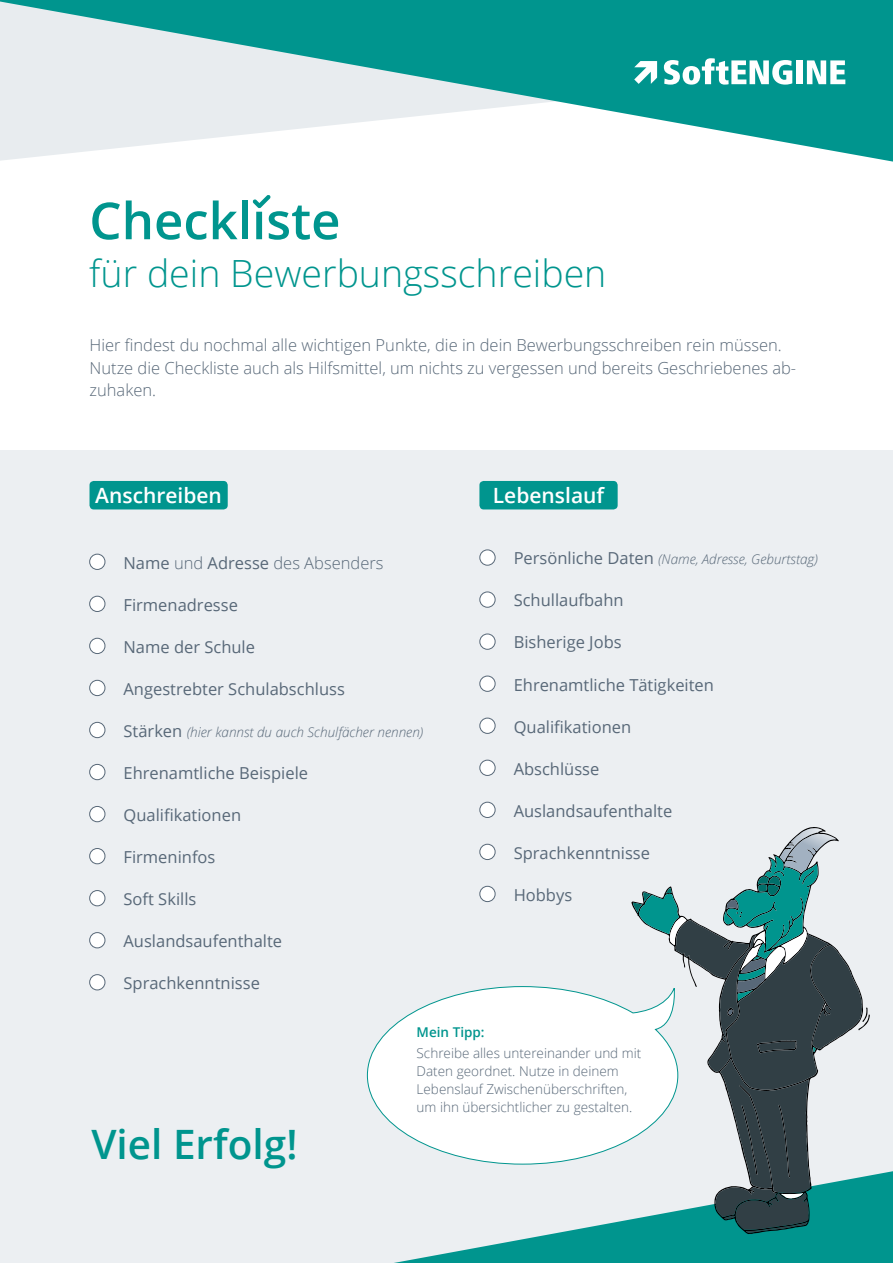
<style>
.page{position:relative;width:893px;height:1263px;background:#fff}
.page>*{position:absolute;margin:0;border:0;box-sizing:border-box;transform-origin:0 0}
.t1{font:600 51px "Open Sans";color:#00958e}
.t2{font:600 40.5px "Open Sans";color:#00958e}
.t3{font:300 37.5px "Open Sans";color:#00958e}
.t4{font:600 21px "Open Sans";color:#fff}
.t5{font:16.5px "Open Sans";color:#586878}
.t6{font:300 16.5px/22.5px "Open Sans";color:#586878}
.t7{font:300 13.5px/18px "Open Sans";color:#586878}
.t8{font:italic 300 13.5px "Open Sans";color:#586878}
.t9{font:600 13.5px "Open Sans";color:#00958e}
.s1{font-weight:400}
.s2{font-weight:400;font-style:normal;font-size:16.5px}
</style>
<div class="page">
<svg style="left:0;top:0;width:893px;height:162px"></svg>
<svg style="left:634px;top:61px;width:23px;height:23px"></svg>
<svg style="left:664px;top:58px;width:128px;height:27px"></svg>
<div style="left:796px;top:60px;width:7px;height:24px;background:#fff"></div>
<svg style="left:807px;top:60px;width:38px;height:24px"></svg>
<svg style="left:253px;top:195px;width:18px;height:13px"></svg>
<div style="left:0;top:450px;width:893px;height:813px;background:#eceff2"></div>
<div style="left:90px;top:481px;width:138px;height:28px;background:#00958e;border-radius:4px"></div>
<div style="left:90px;top:554px;width:15px;height:15px;background:#fff;border-radius:50%"></div>
<div style="left:89px;top:554px;width:16px;height:16px;border:1px solid #586878;border-radius:50%"></div>
<div style="left:90px;top:596px;width:15px;height:15px;background:#fff;border-radius:50%"></div>
<div style="left:89px;top:596px;width:16px;height:16px;border:1px solid #586878;border-radius:50%"></div>
<div style="left:90px;top:638px;width:15px;height:15px;background:#fff;border-radius:50%"></div>
<div style="left:89px;top:638px;width:16px;height:16px;border:1px solid #586878;border-radius:50%"></div>
<div style="left:90px;top:680px;width:15px;height:16px;background:#fff;border-radius:50%"></div>
<div style="left:89px;top:680px;width:16px;height:16px;border:1px solid #586878;border-radius:50%"></div>
<div style="left:90px;top:722px;width:15px;height:16px;background:#fff;border-radius:50%"></div>
<div style="left:89px;top:722px;width:16px;height:16px;border:1px solid #586878;border-radius:50%"></div>
<div style="left:90px;top:764px;width:15px;height:16px;background:#fff;border-radius:50%"></div>
<div style="left:89px;top:764px;width:16px;height:16px;border:1px solid #586878;border-radius:50%"></div>
<div style="left:90px;top:806px;width:15px;height:16px;background:#fff;border-radius:50%"></div>
<div style="left:89px;top:806px;width:16px;height:16px;border:1px solid #586878;border-radius:50%"></div>
<div style="left:90px;top:848px;width:15px;height:16px;background:#fff;border-radius:50%"></div>
<div style="left:89px;top:848px;width:16px;height:16px;border:1px solid #586878;border-radius:50%"></div>
<div style="left:90px;top:890px;width:15px;height:16px;background:#fff;border-radius:50%"></div>
<div style="left:89px;top:890px;width:16px;height:16px;border:1px solid #586878;border-radius:50%"></div>
<div style="left:90px;top:932px;width:15px;height:16px;background:#fff;border-radius:50%"></div>
<div style="left:89px;top:932px;width:16px;height:16px;border:1px solid #586878;border-radius:50%"></div>
<div style="left:90px;top:975px;width:15px;height:15px;background:#fff;border-radius:50%"></div>
<div style="left:89px;top:974px;width:16px;height:16px;border:1px solid #586878;border-radius:50%"></div>
<div style="left:480px;top:550px;width:15px;height:15px;background:#fff;border-radius:50%"></div>
<div style="left:479px;top:549px;width:16px;height:17px;border:1px solid #586878;border-radius:50%"></div>
<div style="left:480px;top:592px;width:15px;height:15px;background:#fff;border-radius:50%"></div>
<div style="left:479px;top:591px;width:16px;height:17px;border:1px solid #586878;border-radius:50%"></div>
<div style="left:480px;top:634px;width:15px;height:15px;background:#fff;border-radius:50%"></div>
<div style="left:479px;top:634px;width:16px;height:16px;border:1px solid #586878;border-radius:50%"></div>
<div style="left:480px;top:676px;width:15px;height:15px;background:#fff;border-radius:50%"></div>
<div style="left:479px;top:676px;width:16px;height:16px;border:1px solid #586878;border-radius:50%"></div>
<div style="left:480px;top:718px;width:15px;height:15px;background:#fff;border-radius:50%"></div>
<div style="left:479px;top:718px;width:16px;height:16px;border:1px solid #586878;border-radius:50%"></div>
<div style="left:480px;top:760px;width:15px;height:15px;background:#fff;border-radius:50%"></div>
<div style="left:479px;top:760px;width:16px;height:16px;border:1px solid #586878;border-radius:50%"></div>
<div style="left:480px;top:802px;width:15px;height:15px;background:#fff;border-radius:50%"></div>
<div style="left:479px;top:802px;width:16px;height:16px;border:1px solid #586878;border-radius:50%"></div>
<div style="left:480px;top:844px;width:15px;height:15px;background:#fff;border-radius:50%"></div>
<div style="left:479px;top:844px;width:16px;height:16px;border:1px solid #586878;border-radius:50%"></div>
<div style="left:480px;top:886px;width:15px;height:15px;background:#fff;border-radius:50%"></div>
<div style="left:479px;top:886px;width:16px;height:16px;border:1px solid #586878;border-radius:50%"></div>
<div style="left:479px;top:481px;width:139px;height:28px;background:#00958e;border-radius:4px"></div>
<svg style="left:394px;top:1171px;width:499px;height:92px"></svg>
<svg style="left:633px;top:828px;width:237px;height:405px"></svg>
<svg style="left:367px;top:986px;width:311px;height:178px"></svg>
<p class="t1" style="left:89px;top:186px;width:253px">Checkliste</p>
<p class="t3" style="left:89px;top:248px;width:519px">für dein Bewerbungsschreiben</p>
<p class="t6" style="left:90px;top:333px;width:708px">Hier findest du nochmal alle wichtigen Punkte, die in dein Bewerbungsschreiben rein müssen.<br>Nutze die Checkliste auch als Hilfsmittel, um nichts zu vergessen und bereits Geschriebenes ab&shy;zuhaken.</p>
<p class="t4" style="left:95px;top:481px;width:128px">Anschreiben</p>
<p class="t6" style="left:124px;top:551px;width:261px"><span class="s1">Name</span> und <span class="s1">Adresse</span> des Absenders</p>
<p class="t5" style="left:124px;top:593px;width:116px">Firmenadresse</p>
<p class="t5" style="left:124px;top:635px;width:133px">Name der Schule</p>
<p class="t5" style="left:124px;top:677px;width:223px">Angestrebter Schulabschluss</p>
<p class="t8" style="left:124px;top:723px;width:301px"><span class="s2">Stärken</span> (hier kannst du auch Schulfächer nennen)</p>
<p class="t5" style="left:124px;top:761px;width:186px">Ehrenamtliche Beispiele</p>
<p class="t5" style="left:124px;top:804px;width:119px">Qualifikationen</p>
<p class="t5" style="left:124px;top:846px;width:93px">Firmeninfos</p>
<p class="t5" style="left:124px;top:888px;width:74px">Soft Skills</p>
<p class="t5" style="left:124px;top:930px;width:160px">Auslandsaufenthalte</p>
<p class="t5" style="left:124px;top:972px;width:138px">Sprachkenntnisse</p>
<p class="t4" style="left:493px;top:481px;width:113px">Lebenslauf</p>
<p class="t8" style="left:514px;top:550px;width:306px"><span class="s2">Persönliche Daten</span> (Name, Adresse, Geburtstag)</p>
<p class="t5" style="left:514px;top:589px;width:111px">Schullaufbahn</p>
<p class="t5" style="left:514px;top:631px;width:109px">Bisherige Jobs</p>
<p class="t5" style="left:514px;top:673px;width:202px">Ehrenamtliche Tätigkeiten</p>
<p class="t5" style="left:514px;top:715px;width:119px">Qualifikationen</p>
<p class="t5" style="left:514px;top:757px;width:87px">Abschlüsse</p>
<p class="t5" style="left:514px;top:799px;width:160px">Auslandsaufenthalte</p>
<p class="t5" style="left:514px;top:841px;width:138px">Sprachkenntnisse</p>
<p class="t5" style="left:514px;top:883px;width:60px">Hobbys</p>
<p class="t2" style="left:91px;top:1117px;width:208px">Viel Erfolg!</p>
<p class="t9" style="left:417px;top:1023px;width:70px">Mein Tipp:</p>
<p class="t7" style="left:417px;top:1044px;width:226px">Schreibe alles untereinander und mit<br>Daten geordnet. Nutze in deinem</p>
<p class="t7" style="left:417px;top:1080px;width:212px">Lebenslauf Zwischenüberschriften,</p>
<p class="t7" style="left:417px;top:1098px;width:217px">um ihn übersichtlicher zu gestalten.</p>
</div>
